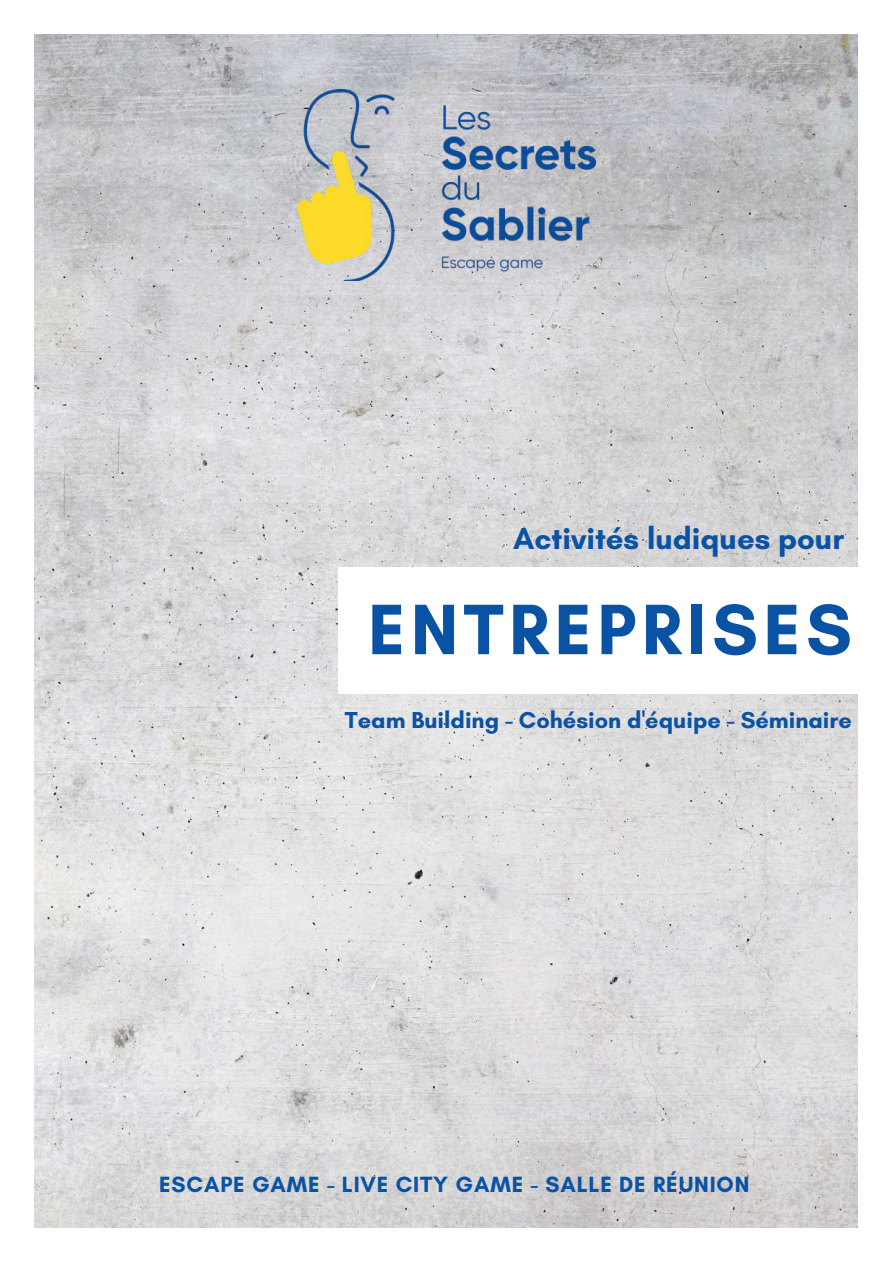
<style>
.page{position:relative;width:893px;height:1264px;background:#fff}
.page>*{position:absolute;margin:0;border:0;box-sizing:border-box;transform-origin:0 0}
.t1{font:700 72.75px "Glacial Indifference";letter-spacing:.075em;color:#0a52a4}
.t2{font:700 31.05px "Glacial Indifference";color:#0a52a4}
.t3{font:700 23.55px "Glacial Indifference";color:#0a52a4}
.t4{font:700 22.5px "Glacial Indifference";letter-spacing:.035em;color:#0a52a4}
</style>
<div class="page">
<img style="left:35px;top:35px;width:822px;height:1191px">
<img style="left:297px;top:89px;width:298px;height:191px">
<div style="left:338px;top:567px;width:519px;height:127px;background:#fff"></div>
<h2 class="t2" style="left:513px;top:520px;width:332px">Activités ludiques pour</h2>
<h1 class="t1" style="left:368px;top:585px;width:485px">ENTREPRISES</h1>
<p class="t3" style="left:345px;top:706px;width:508px">Team Building - Cohésion d'équipe - Séminaire</p>
<p class="t4" style="left:159px;top:1170px;width:591px">ESCAPE GAME - LIVE CITY GAME - SALLE DE RÉUNION</p>
</div>
